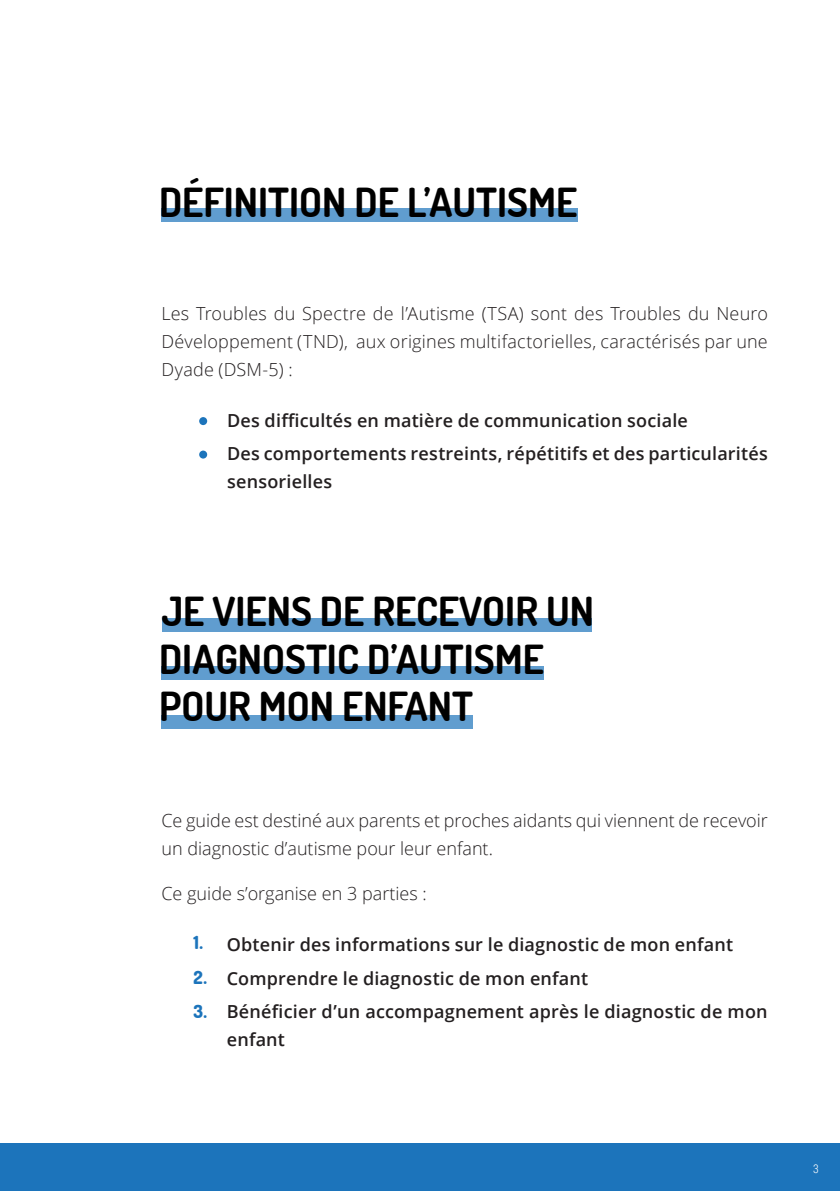
<style>
.page{position:relative;width:840px;height:1191px;background:#fff}
.page>*{position:absolute;margin:0;border:0;box-sizing:border-box;transform-origin:0 0}
.t1{font:200 40px/47.6px "Dosis";color:#000}
.t2{font:300 18px/28px "Open Sans";color:#231f20;text-align:justify}
.t3{font:600 18px/33.6px "Open Sans";letter-spacing:.01em;color:#231f20}
.t4{font:200 18px/34.4px "Dosis";color:#1c74bb}
.t5{font:300 12px "Roboto Condensed";color:#fff}
</style>
<div class="page">
<div style="left:161px;top:208px;width:416px;height:14px;background:#609dcf"></div>
<div style="left:162px;top:618px;width:429px;height:13px;background:#609dcf"></div>
<div style="left:161px;top:666px;width:382px;height:14px;background:#609dcf"></div>
<div style="left:161px;top:715px;width:311px;height:14px;background:#609dcf"></div>
<div style="left:199px;top:417px;width:8px;height:8px;background:#1c74bb;border-radius:50%"></div>
<div style="left:199px;top:450px;width:8px;height:8px;background:#1c74bb;border-radius:50%"></div>
<div style="left:0;top:1143px;width:839px;height:48px;background:#1c74bb"></div>
<h1 class="t1" style="left:159px;top:177px;width:419px">DÉFINITION DE L’AUTISME</h1>
<p class="t2" style="left:161px;top:299px;width:607px">Les Troubles du Spectre de l’Autisme (TSA) sont des Troubles du Neuro Développement (TND), aux origines multifactorielles, caractérisés par une Dyade (DSM-5) :</p>
<p class="t3" style="left:227px;top:403px;width:542px">Des difficultés en matière de communication sociale<br>Des comportements restreints, répétitifs et des particularités</p>
<p class="t3" style="left:227px;top:464px;width:107px">sensorielles</p>
<h1 class="t1" style="left:159px;top:585px;width:436px">JE VIENS DE RECEVOIR UN<br>DIAGNOSTIC D’AUTISME<br>POUR MON ENFANT</h1>
<p class="t2" style="left:161px;top:806px;width:607px">Ce guide est destiné aux parents et proches aidants qui viennent de recevoir un diagnostic d’autisme pour leur enfant.</p>
<p class="t2" style="left:161px;top:879px;width:266px">Ce guide s’organise en 3 parties :</p>
<p class="t4" style="left:193px;top:924px;width:15px">1.<br>2.<br>3.</p>
<p class="t3" style="left:227px;top:927px;width:542px">Obtenir des informations sur le diagnostic de mon enfant<br>Comprendre le diagnostic de mon enfant<br>Bénéficier d’un accompagnement après le diagnostic de mon</p>
<p class="t3" style="left:227px;top:1022px;width:60px">enfant</p>
<p class="t5" style="left:812px;top:1160px;width:7px">3</p>
</div>
